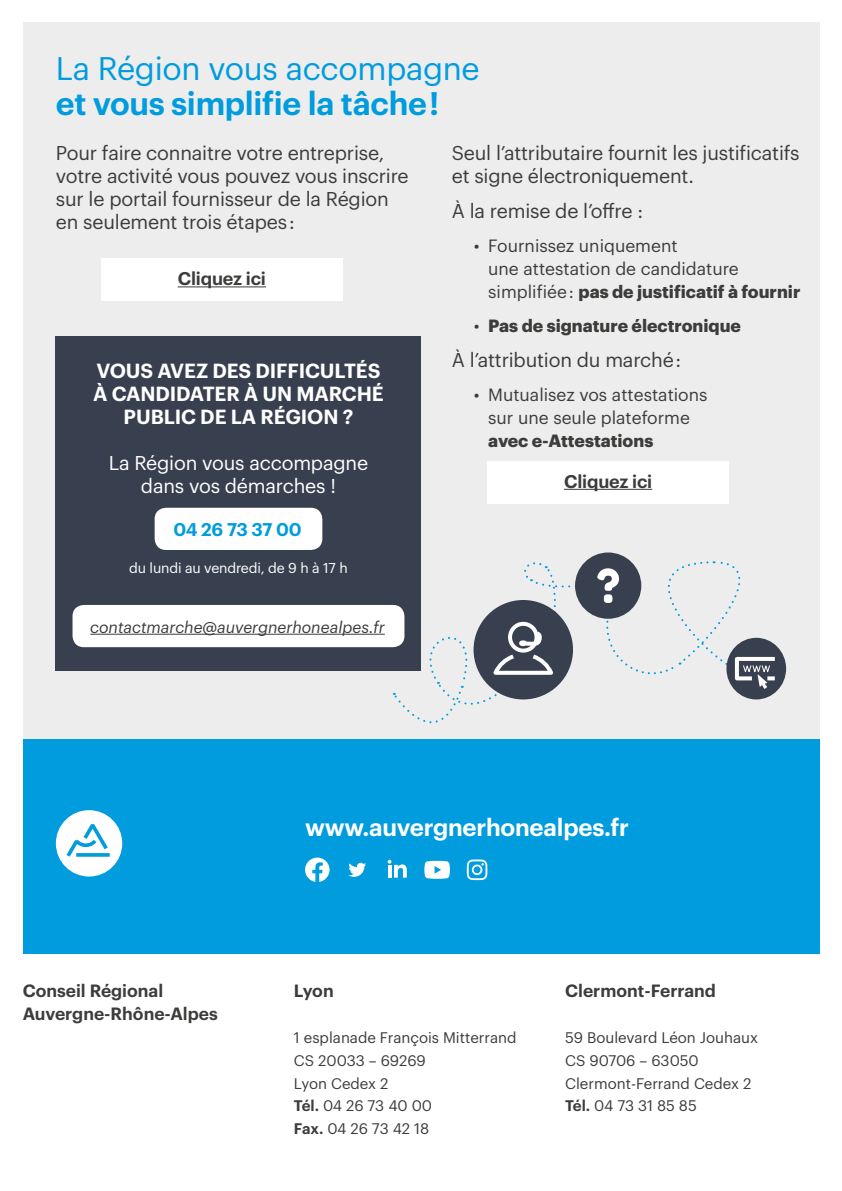
<style>
.page{position:relative;width:842px;height:1191px;background:#fff}
.page>*{position:absolute;margin:0;border:0;box-sizing:border-box;transform-origin:0 0}
.t1{font:600 32px "Graphik";letter-spacing:-.01em;color:#009cdd}
.t2{font:32px "Graphik";letter-spacing:-.01em;color:#009cdd}
.t3{font:600 24px "Graphik";letter-spacing:-.01em;color:#fff}
.t4{font:600 20px/22.8px "Graphik";letter-spacing:-.005em;color:#fff;text-align:center}
.t5{font:19.6px/23px "Graphik";letter-spacing:-.01em;color:#3c3c3b}
.t6{font:19.6px/23px "Graphik";letter-spacing:-.01em;color:#fff;text-align:center}
.t7{font:600 18px "Graphik";letter-spacing:-.01em;color:#3c3c3b}
.t8{font:600 18px "Graphik";letter-spacing:-.025em;color:#009cdd}
.t9{font:17.4px/23px "Graphik";color:#3c3c3b}
.t10{font:600 17.4px/23px "Graphik";color:#3c3c3b}
.t11{font:700 17.4px "Graphik";color:#3c3c3b}
.t12{font:italic 16px "Graphik";color:#3c3c3b}
.t13{font:15px/23px "Graphik";color:#3c3c3b}
.t14{font:14px "Graphik";letter-spacing:-.01em;color:#fff}
.s1{font-weight:700}
.s2{font-weight:400}
.s3{font-weight:600}
</style>
<div class="page">
<div style="left:23px;top:23px;width:796px;height:787px;background:#ededed"></div>
<div style="left:23px;top:738px;width:796px;height:215px;background:#009cdd"></div>
<svg style="left:56px;top:810px;width:66px;height:66px"></svg>
<svg style="left:424px;top:861px;width:26px;height:17px"></svg>
<svg style="left:388px;top:859px;width:19px;height:18px"></svg>
<svg style="left:348px;top:862px;width:18px;height:15px"></svg>
<svg style="left:305px;top:857px;width:25px;height:25px"></svg>
<svg style="left:467px;top:859px;width:20px;height:21px"></svg>
<div style="left:56px;top:337px;width:365px;height:334px;background:#384050"></div>
<div style="left:487px;top:461px;width:242px;height:42px;background:#fff"></div>
<hr style="left:564px;top:489px;width:88px;height:1px;background:#3c3c3b">
<div style="left:101px;top:259px;width:242px;height:42px;background:#fff"></div>
<hr style="left:178px;top:286px;width:88px;height:1px;background:#3c3c3b">
<div style="left:155px;top:508px;width:167px;height:42px;background:#fff;border-radius:11px"></div>
<div style="left:73px;top:605px;width:331px;height:42px;background:#fff;border-radius:11px"></div>
<hr style="left:90px;top:634px;width:295px;height:1px;background:#3c3c3b">
<svg style="left:393px;top:562px;width:189px;height:177px"></svg>
<div style="left:726px;top:638px;width:60px;height:61px;background:#384050;border-radius:50%"></div>
<div style="left:575px;top:552px;width:66px;height:67px;background:#384050;border-radius:50%"></div>
<svg style="left:597px;top:560px;width:182px;height:129px"></svg>
<h1 class="t2" style="left:56px;top:45px;width:425px">La Région vous accompagne</h1>
<h1 class="t1" style="left:56px;top:78px;width:385px">et vous simplifie la tâche !</h1>
<p class="t5" style="left:56px;top:140px;width:354px">Pour faire connaitre votre entreprise, votre activité vous pouvez vous inscrire sur le portail fournisseur de la Région en seulement trois étapes :</p>
<p class="t5" style="left:452px;top:140px;width:349px">Seul l’attributaire fournit les justificatifs et signe électroniquement.</p>
<p class="t5" style="left:452px;top:197px;width:193px">À la remise de l’offre :</p>
<p class="t9" style="left:488px;top:233px;width:314px;text-indent:-14px">• Fournissez uniquement<br>une attestation de candidature simplifiée : <span class="s1">pas de justificatif à fournir</span></p>
<p class="t11" style="left:474px;top:312px;width:269px"><span class="s2">•</span> Pas de signature électronique</p>
<p class="t5" style="left:452px;top:346px;width:231px">À l’attribution du marché :</p>
<p class="t9" style="left:474px;top:382px;width:235px;text-align:center">• Mutualisez vos attestations sur une seule plateforme</p>
<p class="t11" style="left:488px;top:427px;width:167px">avec e-Attestations</p>
<p class="t7" style="left:564px;top:467px;width:90px">Cliquez ici</p>
<p class="t7" style="left:178px;top:265px;width:90px">Cliquez ici</p>
<p class="t4" style="left:93px;top:358px;width:292px">VOUS AVEZ DES DIFFICULTÉS<br>À CANDIDATER À UN MARCHÉ<br>PUBLIC DE LA RÉGION ?</p>
<p class="t6" style="left:109px;top:449px;width:261px">La Région vous accompagne dans vos démarches !</p>
<p class="t8" style="left:173px;top:516px;width:130px">04 26 73 37 00</p>
<p class="t14" style="left:129px;top:557px;width:220px">du lundi au vendredi, de 9 h à 17 h</p>
<p class="t12" style="left:90px;top:615px;width:296px">contactmarche@auvergnerhonealpes.fr</p>
<p class="t3" style="left:305px;top:809px;width:325px">www.auvergnerhonealpes.fr</p>
<p class="t10" style="left:23px;top:977px;width:197px">Conseil Régional<br>Auvergne-Rhône-Alpes</p>
<p class="t10" style="left:294px;top:977px;width:41px">Lyon</p>
<p class="t13" style="left:294px;top:1024px;width:224px">1 esplanade François Mitterrand<br>CS 20033 – 69269<br>Lyon Cedex 2<br><span class="s3">Tél.</span> 04 26 73 40 00<br><span class="s3">Fax.</span> 04 26 73 42 18</p>
<p class="t10" style="left:565px;top:977px;width:152px">Clermont-Ferrand</p>
<p class="t13" style="left:565px;top:1024px;width:194px">59 Boulevard Léon Jouhaux<br>CS 90706 – 63050<br>Clermont-Ferrand Cedex 2<br><span class="s3">Tél.</span> 04 73 31 85 85</p>
</div>
